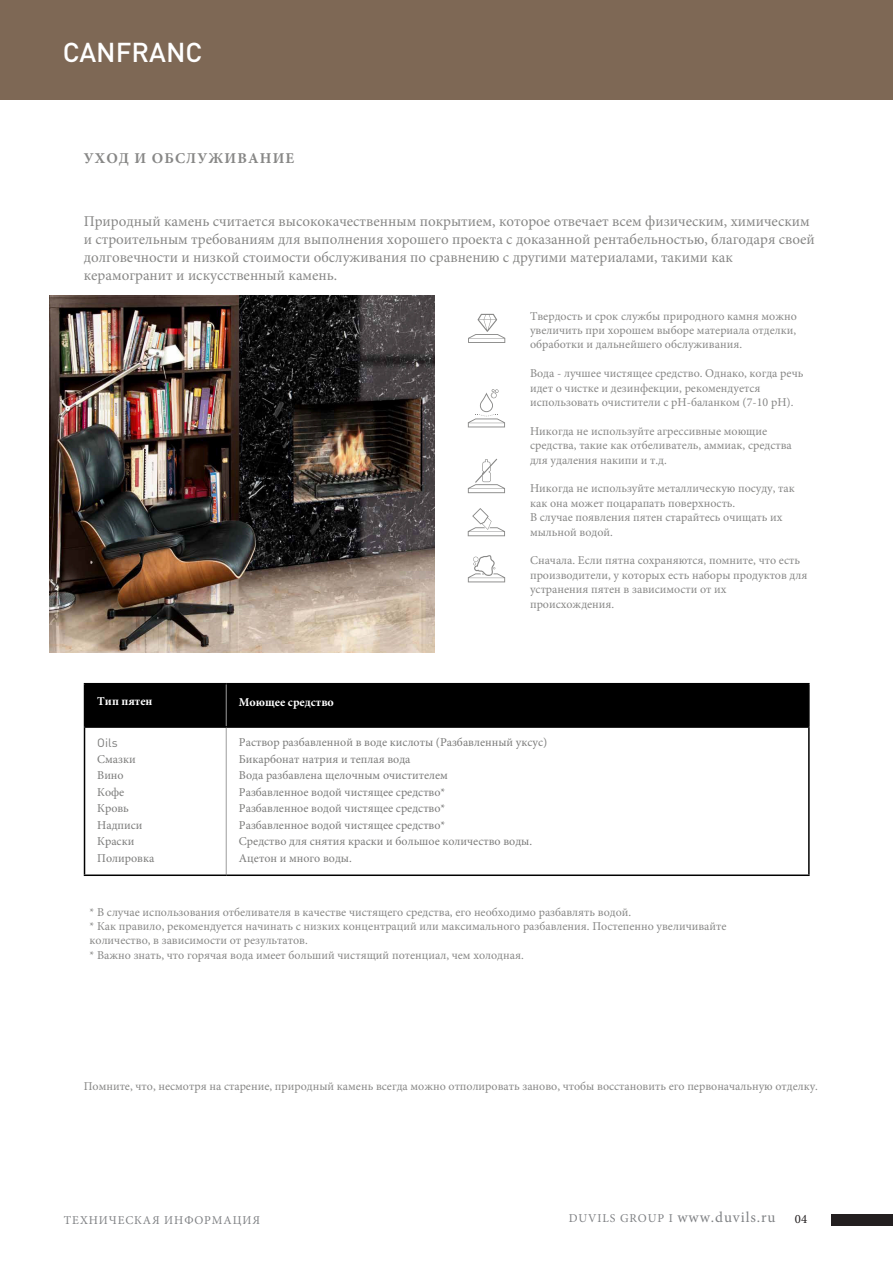
<style>
.page{position:relative;width:893px;height:1263px;background:#fff}
.page>*{position:absolute;margin:0;border:0;box-sizing:border-box;transform-origin:0 0}
.t1{font:500 27px "DIN";color:#fff}
.t2{font:15px/18px "Minion Pro";color:#878786}
.t3{font:15px "Minion Pro";letter-spacing:.06em;color:#808285}
.t4{font:700 15px "Minion Pro";letter-spacing:.075em;color:#878786}
.t5{font:12.75px "Minion Pro";color:#231f20}
.t6{font:12px/14.4px "Minion Pro";color:#878786}
.t7{font:12px/16.5px "Minion Pro";color:#7b7b7a}
.t8{font:700 12px "Minion Pro";color:#fff}
.t9{font:12px "Minion Pro";letter-spacing:.075em;color:#808285}
.t10{font:12px "DIN";color:#7b7b7a}
.s1{font-size:12px}
</style>
<div class="page">
<div style="left:0;top:0;width:893px;height:100px;background:#7e6855"></div>
<svg style="left:468px;top:314px;width:37px;height:29px"></svg>
<svg style="left:468px;top:389px;width:37px;height:38px"></svg>
<svg style="left:468px;top:459px;width:37px;height:34px"></svg>
<svg style="left:468px;top:508px;width:37px;height:28px"></svg>
<svg style="left:468px;top:555px;width:37px;height:27px"></svg>
<div style="left:85px;top:684px;width:723px;height:42px;background:#000"></div>
<hr style="left:84px;top:728px;width:1px;height:146px;background:#000">
<hr style="left:226px;top:728px;width:1px;height:146px;background:#9c9d9d">
<hr style="left:84px;top:683px;width:142px;height:1px;background:#000">
<hr style="left:84px;top:684px;width:1px;height:42px;background:#000">
<hr style="left:226px;top:683px;width:584px;height:1px;background:#000">
<hr style="left:226px;top:684px;width:1px;height:42px;background:#9c9d9d">
<hr style="left:808px;top:728px;width:2px;height:146px;background:#000">
<hr style="left:84px;top:874px;width:142px;height:2px;background:#000">
<hr style="left:226px;top:874px;width:584px;height:2px;background:#000">
<hr style="left:808px;top:684px;width:2px;height:42px;background:#000">
<hr style="left:84px;top:726px;width:142px;height:2px;background:#000">
<hr style="left:226px;top:726px;width:584px;height:2px;background:#000">
<div style="left:831px;top:1215px;width:62px;height:11px;background:#231f20"></div>
<img style="left:49px;top:296px;width:385px;height:356px">
<h1 class="t1" style="left:63px;top:34px;width:141px">CANFRANC</h1>
<p class="t4" style="left:84px;top:147px;width:212px">УХОД И ОБСЛУЖИВАНИЕ</p>
<p class="t2" style="left:84px;top:212px;width:733px">Природный камень считается высококачественным покрытием, которое отвечает всем физическим, химическим и строительным требованиям для выполнения хорошего проекта с доказанной рентабельностью, благодаря своей долговечности и низкой стоимости обслуживания по сравнению с другими материалами, такими как керамогранит и искусственный камень.</p>
<p class="t6" style="left:530px;top:309px;width:268px;text-align:justify">Твердость и срок службы природного камня можно увеличить при хорошем выборе материала отделки, обработки и дальнейшего обслуживания.</p>
<p class="t6" style="left:530px;top:366px;width:275px">Вода - лучшее чистящее средство. Однако, когда речь идет о чистке и дезинфекции, рекомендуется использовать очистители с pH-баланком (7-10 pH).</p>
<p class="t6" style="left:530px;top:424px;width:263px">Никогда не используйте агрессивные моющие средства, такие как отбеливатель, аммиак, средства для удаления накипи и т.д.</p>
<p class="t6" style="left:530px;top:481px;width:266px">Никогда не используйте металлическую посуду, так как она может поцарапать поверхность.<br>В случае появления пятен старайтесь очищать их мыльной водой.</p>
<p class="t6" style="left:530px;top:553px;width:279px">Сначала. Если пятна сохраняются, помните, что есть производители, у которых есть наборы продуктов для устранения пятен в зависимости от их происхождения.</p>
<p class="t8" style="left:97px;top:693px;width:57px">Тип пятен</p>
<p class="t8" style="left:239px;top:694px;width:96px">Моющее средство</p>
<p class="t10" style="left:97px;top:736px;width:22px">Oils</p>
<p class="t7" style="left:97px;top:751px;width:59px">Смазки<br>Вино<br>Кофе<br>Кровь<br>Надписи<br>Краски<br>Полировка</p>
<p class="t7" style="left:239px;top:734px;width:310px">Раствор разбавленной в воде кислоты (Разбавленный уксус)<br>Бикарбонат натрия и теплая вода<br>Вода разбавлена щелочным очистителем<br>Разбавленное водой чистящее средство*<br>Разбавленное водой чистящее средство*<br>Разбавленное водой чистящее средство*<br>Средство для снятия краски и большое количество воды.<br>Ацетон и много воды.</p>
<p class="t6" style="left:90px;top:905px;width:638px">* В случае использования отбеливателя в качестве чистящего средства, его необходимо разбавлять водой.<br>* Как правило, рекомендуется начинать с низких концентраций или максимального разбавления. Постепенно увеличивайте количество, в зависимости от результатов.<br>* Важно знать, что горячая вода имеет больший чистящий потенциал, чем холодная.</p>
<p class="t6" style="left:84px;top:1079px;width:736px">Помните, что, несмотря на старение, природный камень всегда можно отполировать заново, чтобы восстановить его первоначальную отделку.</p>
<p class="t9" style="left:64px;top:1212px;width:198px">ТЕХНИЧЕСКАЯ ИНФОРМАЦИЯ</p>
<p class="t3" style="left:569px;top:1207px;width:208px"><span class="s1">DUVILS GROUP I</span> www.duvils.ru</p>
<p class="t5" style="left:795px;top:1210px;width:14px">04</p>
</div>
